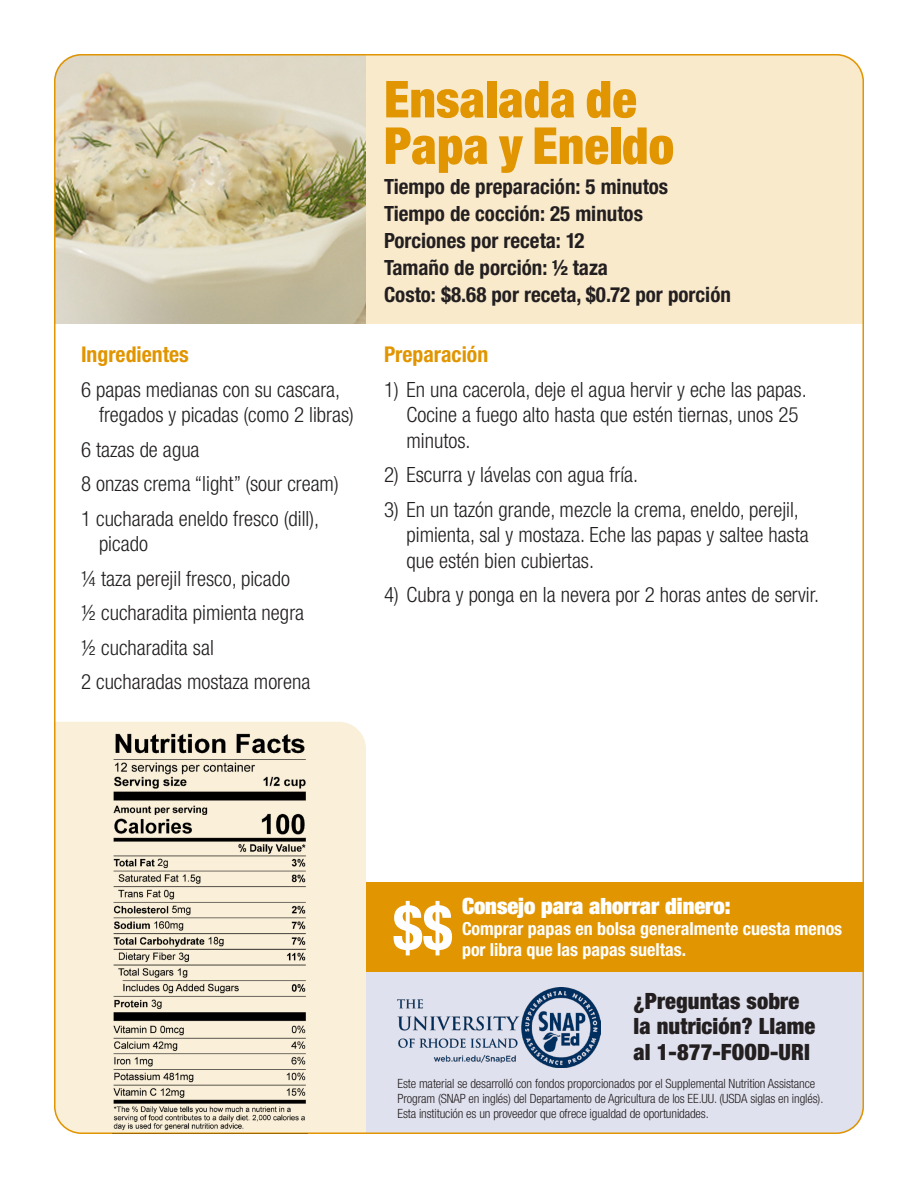
<style>
.page{position:relative;width:918px;height:1188px;background:#fff}
.page>*{position:absolute;margin:0;border:0;box-sizing:border-box;transform-origin:0 0}
.t1{font:700 condensed 62.1px "Helvetica Neue LT Pro";color:#fff}
.Recipe_Title{font:900 condensed 51px/46.5px "Helvetica Neue LT Pro";color:#e19501}
.t2{font:900 condensed 22.5px/25.5px "Helvetica Neue LT Pro";letter-spacing:.005em;color:#231f20}
.t3{font:900 condensed 22.5px "Helvetica Neue LT Pro";color:#fff}
.t4{font:700 condensed 21.75px "Helvetica Neue LT Pro";color:#e19501}
.Directions_lists{font:300 condensed 21px/25.5px "Helvetica Neue LT Pro";color:#231f20}
.Ingredients_list{font:300 condensed 21px/25.5px "Helvetica Neue LT Pro";color:#231f20}
.Recipe_details{font:700 condensed 21px "Helvetica Neue LT Pro";color:#231f20}
.t5{font:700 condensed 18px "Helvetica Neue LT Pro";color:#fff}
.t6{font:300 condensed 12.75px/15px "Helvetica Neue LT Pro";letter-spacing:-.01em;color:#231f20}
</style>
<div class="page">
<img style="left:54px;top:54px;width:312px;height:270px">
<div style="left:366px;top:54px;width:498px;height:270px;background:#f9eacc"></div>
<div style="left:366px;top:882px;width:498px;height:90px;background:#e19501"></div>
<div style="left:54px;top:722px;width:312px;height:412px;background:#faefd9"></div>
<div style="left:366px;top:972px;width:498px;height:162px;background:#e0e1ee"></div>
<img style="left:398px;top:987px;width:202px;height:80px">
<img style="left:112px;top:733px;width:196px;height:400px">
<p class="t4" style="left:81px;top:342px;width:109px">Ingredientes</p>
<p class="Ingredients_list" style="left:99px;top:376px;width:256px;text-indent:-18px">6 papas medianas con su cascara, fregados y picadas (como 2 libras)</p>
<p class="Ingredients_list" style="left:81px;top:436px;width:120px">6 tazas de agua</p>
<p class="Ingredients_list" style="left:81px;top:471px;width:259px">8 onzas crema “light” (sour cream)</p>
<p class="Ingredients_list" style="left:99px;top:505px;width:222px;text-indent:-18px">1 cucharada eneldo fresco (dill), picado</p>
<p class="Ingredients_list" style="left:81px;top:565px;width:211px">¼ taza perejil fresco, picado</p>
<p class="Ingredients_list" style="left:81px;top:600px;width:225px">½ cucharadita pimienta negra</p>
<p class="Ingredients_list" style="left:81px;top:634px;width:134px">½ cucharadita sal</p>
<p class="Ingredients_list" style="left:81px;top:669px;width:231px">2 cucharadas mostaza morena</p>
<p class="Recipe_Title" style="left:384px;top:75px;width:292px">Ensalada de<br>Papa y Eneldo</p>
<p class="Recipe_details" style="left:384px;top:174px;width:286px">Tiempo de preparación: 5 minutos</p>
<p class="Recipe_details" style="left:384px;top:201px;width:260px">Tiempo de cocción: 25 minutos</p>
<p class="Recipe_details" style="left:384px;top:228px;width:202px">Porciones por receta: 12</p>
<p class="Recipe_details" style="left:384px;top:255px;width:226px">Tamaño de porción: ½ taza</p>
<p class="Recipe_details" style="left:384px;top:282px;width:348px">Costo: $8.68 por receta, $0.72 por porción</p>
<p class="t4" style="left:384px;top:342px;width:106px">Preparación</p>
<p class="Directions_lists" style="left:406px;top:376px;width:402px;text-indent:-22px">1) En una cacerola, deje el agua hervir y eche las papas.<br>Cocine a fuego alto hasta que estén tiernas, unos 25 minutos.</p>
<p class="Directions_lists" style="left:384px;top:462px;width:256px">2) Escurra y lávelas con agua fría.</p>
<p class="Directions_lists" style="left:406px;top:496px;width:404px;text-indent:-22px">3) En un tazón grande, mezcle la crema, eneldo, perejil, pimienta, sal y mostaza. Eche las papas y saltee hasta que estén bien cubiertas.</p>
<p class="Directions_lists" style="left:384px;top:582px;width:437px">4) Cubra y ponga en la nevera por 2 horas antes de servir.</p>
<p class="t1" style="left:393px;top:891px;width:61px">$$</p>
<p class="t3" style="left:462px;top:892px;width:270px">Consejo para ahorrar dinero:</p>
<p class="t5" style="left:462px;top:918px;width:382px">Comprar papas en bolsa generalmente cuesta menos</p>
<p class="t5" style="left:462px;top:939px;width:226px">por libra que las papas sueltas.</p>
<p class="t2" style="left:634px;top:988px;width:183px">¿Preguntas sobre la nutrición? Llame al 1-877-FOOD-URI</p>
<p class="t6" style="left:398px;top:1076px;width:427px">Este material se desarrolló con fondos proporcionados por el Supplemental Nutrition Assistance<br>Program (SNAP en inglés) del Departamento de Agricultura de los EE.UU. (USDA siglas en inglés).<br>Esta institución es un proveedor que ofrece igualdad de oportunidades.</p>
</div>
